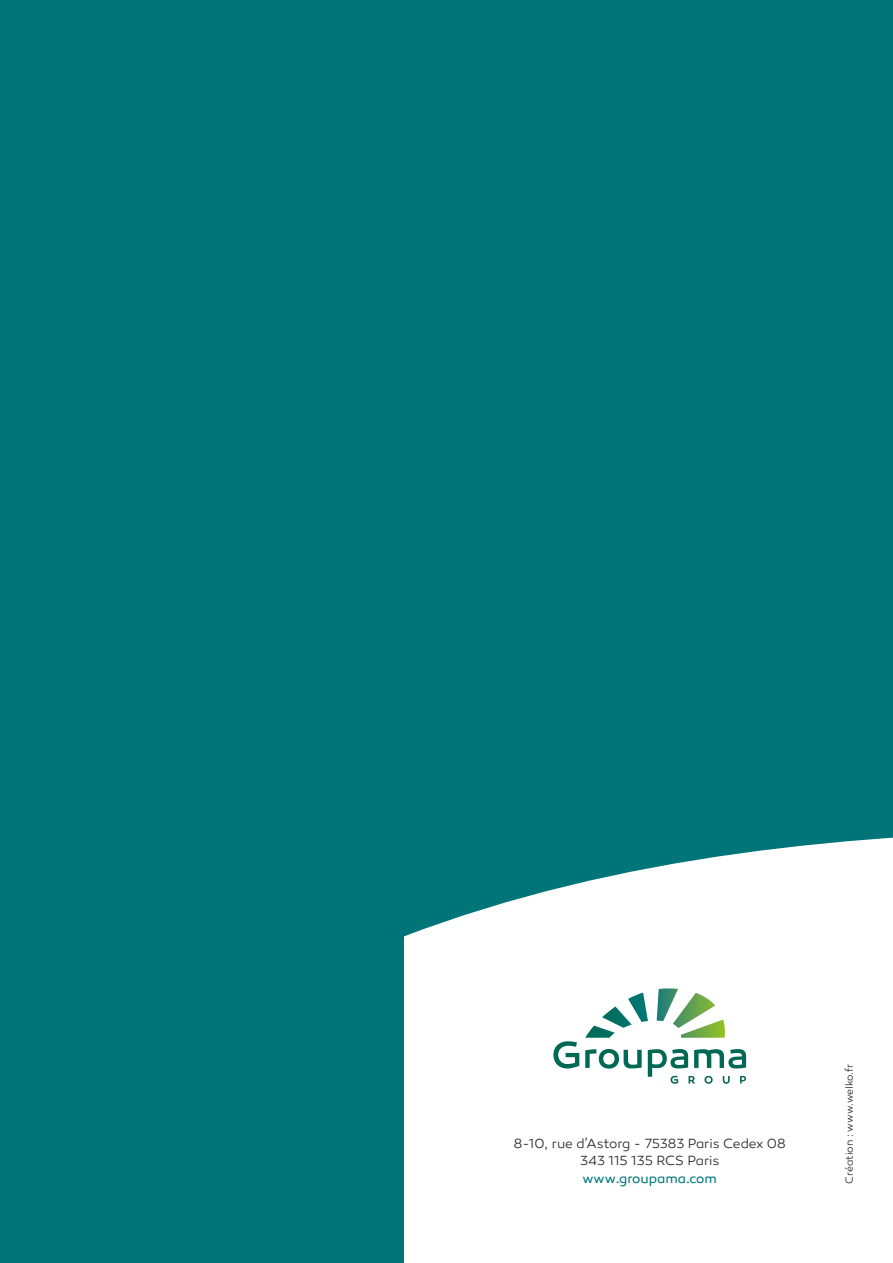
<style>
.page{position:relative;width:893px;height:1263px;background:#007579}
.page>*{position:absolute;margin:0;border:0;box-sizing:border-box;transform-origin:0 0}
.t1{font:300 13.5px/16.2px "Canaro";letter-spacing:-.005em;color:#282827;text-align:center}
.t2{font:13.5px "Canaro";color:#007a7e}
.t3{font:300 10.5px "Canaro";letter-spacing:-.005em;color:#282827}
</style>
<div class="page">
<svg style="left:404px;top:830px;width:489px;height:433px"></svg>
<svg style="left:553px;top:988px;width:193px;height:96px"></svg>
<p class="t1" style="left:514px;top:1136px;width:273px">8-10, rue d’Astorg - 75383 Paris Cedex 08<br>343 115 135 RCS Paris</p>
<p class="t2" style="left:583px;top:1170px;width:136px">www.groupama.com</p>
<p class="t3" style="left:843px;top:1184px;width:122px;rotate:-90deg">Création : www.welko.fr</p>
</div>
